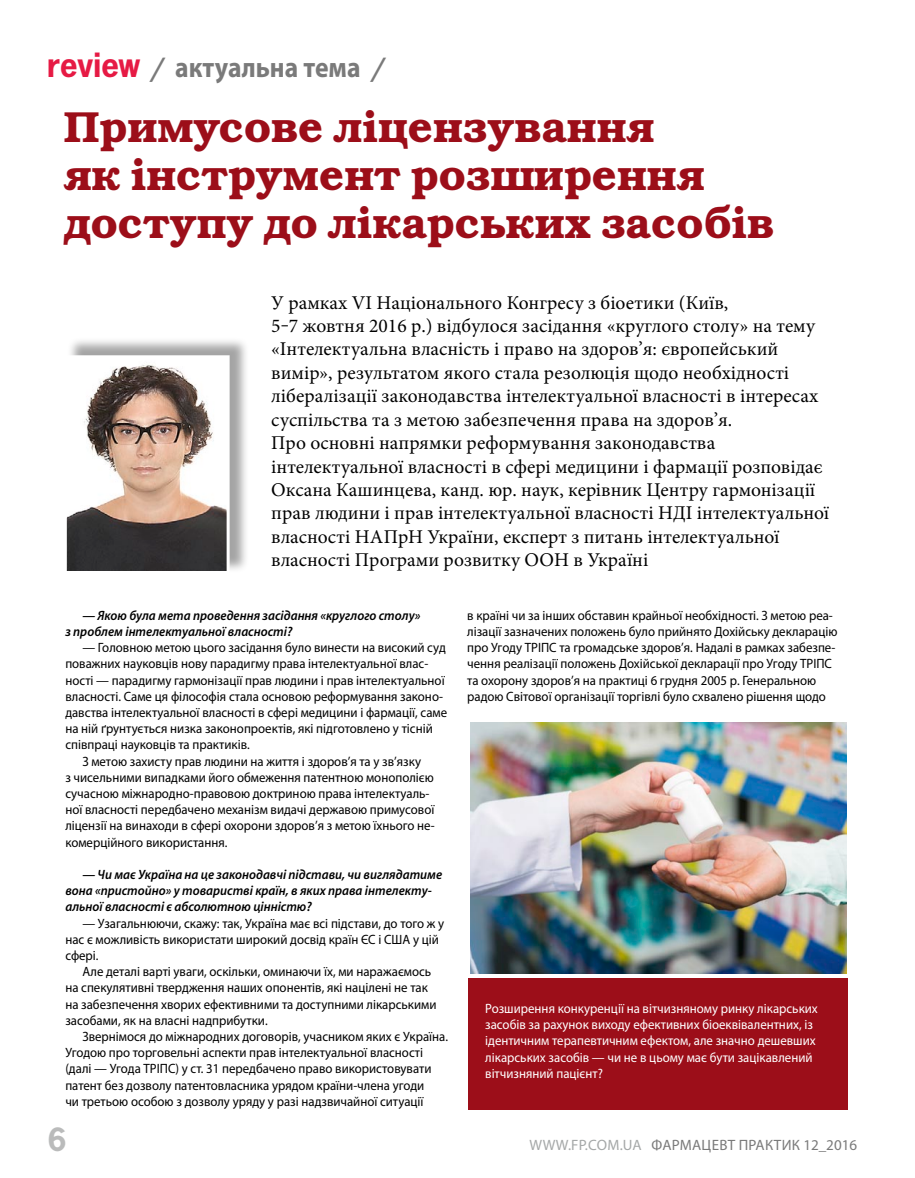
<style>
.page{position:relative;width:915px;height:1178px;background:#fff}
.page>*{position:absolute;margin:0;border:0;box-sizing:border-box;transform-origin:0 0}
.t1{font:43.5px/48px "Bookman Demi ITC";color:#9c0e19}
.t2{font:700 34.5px "News Paper C";color:#babbbb}
.t3{font:700 28.5px "Myriad Pro";color:#7a7a7a;scale:.9 1}
.t4{font:19.5px/23.4px "Minion Pro";color:#000}
.t5{font:15px "Myriad Pro";letter-spacing:.02em;color:#a5a8a8}
.t6{font:15px "Myriad Pro";color:#7a7a7a}
.t7{font:13.5px/16.2px "Myriad Pro";color:#000;scale:.95 1}
.t8{font:italic 600 13.5px/16.2px "Myriad Pro";color:#000;scale:.95 1}
.t9{font:13.5px/16.2px "Myriad Pro";color:#fff;scale:.95 1}
.s1{font-family:"News Paper C";font-size:36px;color:#e61a44}
.s2{font-family:"News Paper C"}
.s3{color:#7a7a7a}
</style>
<div class="page">
<div style="left:468px;top:978px;width:379px;height:132px;background:#9c0e19"></div>
<div style="left:67px;top:337px;width:182px;height:236px;background:#000;opacity:.36"></div>
<img style="left:68px;top:359px;width:157px;height:211px">
<div style="left:64px;top:355px;width:165px;height:219px;border:3px solid #fff"></div>
<img style="left:470px;top:723px;width:376px;height:251px">
<h3 class="t3" style="left:47px;top:48px;width:375px"><span class="s1">review</span> <span class="s2">/</span> актуальна тема <span class="s2">/</span></h3>
<h1 class="t1" style="left:64px;top:105px;width:711px">Примусове ліцензування<br>як інструмент розширення доступу до лікарських засобів</h1>
<p class="t4" style="left:271px;top:291px;width:559px">У рамках VI Національного Конгресу з біоетики (Київ,<br>5‒7 жовтня 2016 р.) відбулося засідання «круглого столу» на тему «Інтелектуальна власність і право на здоров’я: європейський вимір», результатом якого стала резолюція щодо необхідності лібералізації законодавства інтелектуальної власності в інтересах суспільства та з метою забезпечення права на здоров’я.<br>Про основні напрямки реформування законодавства інтелектуальної власності в сфері медицини і фармації розповідає Оксана Кашинцева, канд. юр. наук, керівник Центру гармонізації прав людини і прав інтелектуальної власності НДІ інтелектуальної власності НАПрН України, експерт з питань інтелектуальної власності Програми розвитку ООН в Україні</p>
<p class="t8" style="left:65px;top:607px;width:375px;text-indent:17px">— Якою була мета проведення засідання «круглого столу» з проблем інтелектуальної власності?</p>
<p class="t7" style="left:82px;top:639px;width:384px">— ГОЛОВНОЮ МЕТОЮ ЦЬОГО ЗАСІДАННЯ БУЛО ВИНЕСТИ НА ВИСОКИЙ СУД</p>
<p class="t7" style="left:65px;top:655px;width:383px">ПОВАЖНИХ НАУКОВЦІВ НОВУ ПАРАДИГМУ ПРАВА ІНТЕЛЕКТУАЛЬНОЇ ВЛАС-</p>
<p class="t7" style="left:65px;top:672px;width:400px">НОСТІ — ПАРАДИГМУ ГАРМОНІЗАЦІЇ ПРАВ ЛЮДИНИ І ПРАВ ІНТЕЛЕКТУАЛЬНОЇ</p>
<p class="t7" style="left:65px;top:688px;width:399px">ВЛАСНОСТІ. САМЕ ЦЯ ФІЛОСОФІЯ СТАЛА ОСНОВОЮ РЕФОРМУВАННЯ ЗАКОНО-</p>
<p class="t7" style="left:65px;top:704px;width:403px">ДАВСТВА ІНТЕЛЕКТУАЛЬНОЇ ВЛАСНОСТІ В СФЕРІ МЕДИЦИНИ І ФАРМАЦІЇ, САМЕ</p>
<p class="t7" style="left:65px;top:720px;width:388px">НА НІЙ ҐРУНТУЄТЬСЯ НИЗКА ЗАКОНОПРОЕКТІВ, ЯКІ ПІДГОТОВЛЕНО У ТІСНІЙ</p>
<p class="t7" style="left:65px;top:736px;width:196px">СПІВПРАЦІ НАУКОВЦІВ ТА ПРАКТИКІВ.</p>
<p class="t7" style="left:82px;top:753px;width:358px">З МЕТОЮ ЗАХИСТУ ПРАВ ЛЮДИНИ НА ЖИТТЯ І ЗДОРОВ’Я ТА У ЗВ’ЯЗКУ</p>
<p class="t7" style="left:65px;top:769px;width:389px">З ЧИСЕЛЬНИМИ ВИПАДКАМИ ЙОГО ОБМЕЖЕННЯ ПАТЕНТНОЮ МОНОПОЛІЄЮ</p>
<p class="t7" style="left:65px;top:785px;width:385px">СУЧАСНОЮ МІЖНАРОДНО-ПРАВОВОЮ ДОКТРИНОЮ ПРАВА ІНТЕЛЕКТУАЛЬ-</p>
<p class="t7" style="left:65px;top:801px;width:390px">НОЇ ВЛАСНОСТІ ПЕРЕДБАЧЕНО МЕХАНІЗМ ВИДАЧІ ДЕРЖАВОЮ ПРИМУСОВОЇ</p>
<p class="t7" style="left:65px;top:817px;width:390px">ЛІЦЕНЗІЇ НА ВИНАХОДИ В СФЕРІ ОХОРОНИ ЗДОРОВ’Я З МЕТОЮ ЇХНЬОГО НЕ-</p>
<p class="t7" style="left:65px;top:834px;width:172px">КОМЕРЦІЙНОГО ВИКОРИСТАННЯ.</p>
<p class="t8" style="left:65px;top:866px;width:398px;text-indent:17px">— Чи має Україна на це законодавчі підстави, чи виглядатиме вона «пристойно» у товаристві країн, в яких права інтелекту&shy;альної власності є абсолютною цінністю?</p>
<p class="t7" style="left:65px;top:915px;width:400px;text-indent:17px">— УЗАГАЛЬНЮЮЧИ, СКАЖУ: ТАК, УКРАЇНА МАЄ ВСІ ПІДСТАВИ, ДО ТОГО Ж У<br>НАС Є МОЖЛИВІСТЬ ВИКОРИСТАТИ ШИРОКИЙ ДОСВІД КРАЇН ЄС І США У ЦІЙ<br>СФЕРІ.</p>
<p class="t7" style="left:65px;top:963px;width:392px;text-indent:17px">АЛЕ ДЕТАЛІ ВАРТІ УВАГИ, ОСКІЛЬКИ, ОМИНАЮЧИ ЇХ, МИ НАРАЖАЄМОСЬ НА СПЕКУЛЯТИВНІ ТВЕРДЖЕННЯ НАШИХ ОПОНЕНТІВ, ЯКІ НАЦІЛЕНІ НЕ ТАК НА ЗАБЕЗПЕЧЕННЯ ХВОРИХ ЕФЕКТИВНИМИ ТА ДОСТУПНИМИ ЛІКАРСЬКИМИ ЗАСОБАМИ, ЯК НА ВЛАСНІ НАДПРИБУТКИ.</p>
<p class="t7" style="left:65px;top:1028px;width:404px;text-indent:17px">ЗВЕРНІМОСЯ ДО МІЖНАРОДНИХ ДОГОВОРІВ, УЧАСНИКОМ ЯКИХ Є УКРАЇНА.<br>УГОДОЮ ПРО ТОРГОВЕЛЬНІ АСПЕКТИ ПРАВ ІНТЕЛЕКТУАЛЬНОЇ ВЛАСНОСТІ (ДАЛІ — УГОДА ТРІПС) У СТ. 31 ПЕРЕДБАЧЕНО ПРАВО ВИКОРИСТОВУВАТИ ПАТЕНТ БЕЗ ДОЗВОЛУ ПАТЕНТОВЛАСНИКА УРЯДОМ КРАЇНИ-ЧЛЕНА УГОДИ<br>ЧИ ТРЕТЬОЮ ОСОБОЮ З ДОЗВОЛУ УРЯДУ У РАЗІ НАДЗВИЧАЙНОЇ СИТУАЦІЇ</p>
<h2 class="t2" style="left:47px;top:1120px;width:22px">6</h2>
<p class="t7" style="left:467px;top:607px;width:391px">В КРАЇНІ ЧИ ЗА ІНШИХ ОБСТАВИН КРАЙНЬОЇ НЕОБХІДНОСТІ. З МЕТОЮ РЕА-ЛІЗАЦІЇ ЗАЗНАЧЕНИХ ПОЛОЖЕНЬ БУЛО ПРИЙНЯТО ДОХІЙСЬКУ ДЕКЛАРАЦІЮ ПРО УГОДУ ТРІПС ТА ГРОМАДСЬКЕ ЗДОРОВ’Я. НАДАЛІ В РАМКАХ ЗАБЕЗПЕ-ЧЕННЯ РЕАЛІЗАЦІЇ ПОЛОЖЕНЬ ДОХІЙСЬКОЇ ДЕКЛАРАЦІЇ ПРО УГОДУ ТРІПС ТА ОХОРОНУ ЗДОРОВ’Я НА ПРАКТИЦІ 6 ГРУДНЯ 2005 Р. ГЕНЕРАЛЬНОЮ РАДОЮ СВІТОВОЇ ОРГАНІЗАЦІЇ ТОРГІВЛІ БУЛО СХВАЛЕНО РІШЕННЯ ЩОДО</p>
<p class="t9" style="left:485px;top:1000px;width:351px">РОЗШИРЕННЯ КОНКУРЕНЦІЇ НА ВІТЧИЗНЯНОМУ РИНКУ ЛІКАРСЬКИХ ЗАСОБІВ ЗА РАХУНОК ВИХОДУ ЕФЕКТИВНИХ БІОЕКВІВАЛЕНТНИХ, ІЗ ІДЕНТИЧНИМ ТЕРАПЕВТИЧНИМ ЕФЕКТОМ, АЛЕ ЗНАЧНО ДЕШЕВШИХ ЛІКАРСЬКИХ ЗАСОБІВ — ЧИ НЕ В ЦЬОМУ МАЄ БУТИ ЗАЦІКАВЛЕНИЙ ВІТЧИЗНЯНИЙ ПАЦІЄНТ?</p>
<p class="t5" style="left:529px;top:1135px;width:143px">WWW.FP.COM.UA <span class="s3">ФАРМАЦЕВТ</span></p>
<p class="t6" style="left:738px;top:1135px;width:19px">ПРАКТ</p>
<p class="t6" style="left:781px;top:1135px;width:77px">ИК 12_2016</p>
</div>
